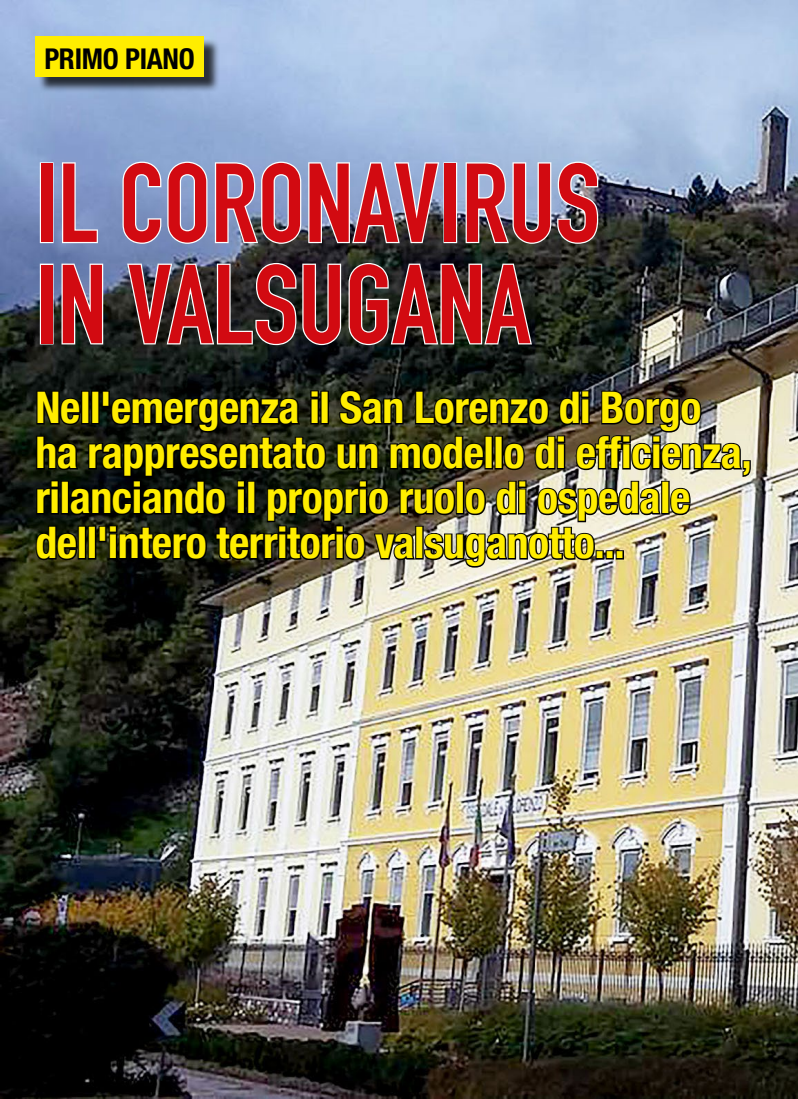
<style>
.page{position:relative;width:798px;height:1099px;background:#fff}
.page>*{position:absolute;margin:0;border:0;box-sizing:border-box;transform-origin:0 0}
.t1{font:700 110px/101.2px "DIN Condensed";color:#d20a11}
.t2{font:700 condensed 43.75px/45px "Helvetica Neue LT Std";letter-spacing:-.01em;color:#ffed00}
.t3{font:700 condensed 28.75px "Helvetica Neue LT Std";letter-spacing:-.01em;color:#000}
</style>
<div class="page">
<img style="left:0;top:0;width:797px;height:1098px">
<div style="left:40px;top:162px;width:14px;height:81px;border:2px solid #fff"></div>
<svg style="left:61px;top:161px;width:38px;height:83px;background:#96a7cf"></svg>
<svg style="left:121px;top:160px;width:319px;height:85px;background:#96a5c1"></svg>
<div style="left:443px;top:162px;width:14px;height:81px;border:2px solid #fff"></div>
<img style="left:464px;top:160px;width:135px;height:85px">
<div style="left:40px;top:263px;width:14px;height:81px;border:2px solid #fff"></div>
<svg style="left:60px;top:262px;width:44px;height:84px"></svg>
<svg style="left:126px;top:261px;width:407px;height:86px;background:#4f524f"></svg>
<img style="left:34px;top:389px;width:717px;height:180px">
<div style="left:595px;top:550px;width:8px;height:9px;border:2px solid #000"></div>
<div style="left:605px;top:550px;width:8px;height:9px;border:2px solid #000"></div>
<div style="left:615px;top:550px;width:8px;height:9px;border:2px solid #000"></div>
<div style="left:37px;top:39px;width:183px;height:54px;background:#000;opacity:.75"></div>
<div style="left:35px;top:37px;width:169px;height:40px;background:#ffed00"></div>
<p class="t3" style="left:44px;top:41px;width:152px">PRIMO PIANO</p>
<h1 class="t1" style="left:35px;top:152px;width:566px">IL CORONAVIRUS<br>IN VALSUGANA</h1>
<p class="t2" style="left:35px;top:384px;width:717px">Nell'emergenza il San Lorenzo di Borgo ha rappresentato un modello di efficienza, rilanciando il proprio ruolo di ospedale dell'intero territorio valsuganotto...</p>
</div>
